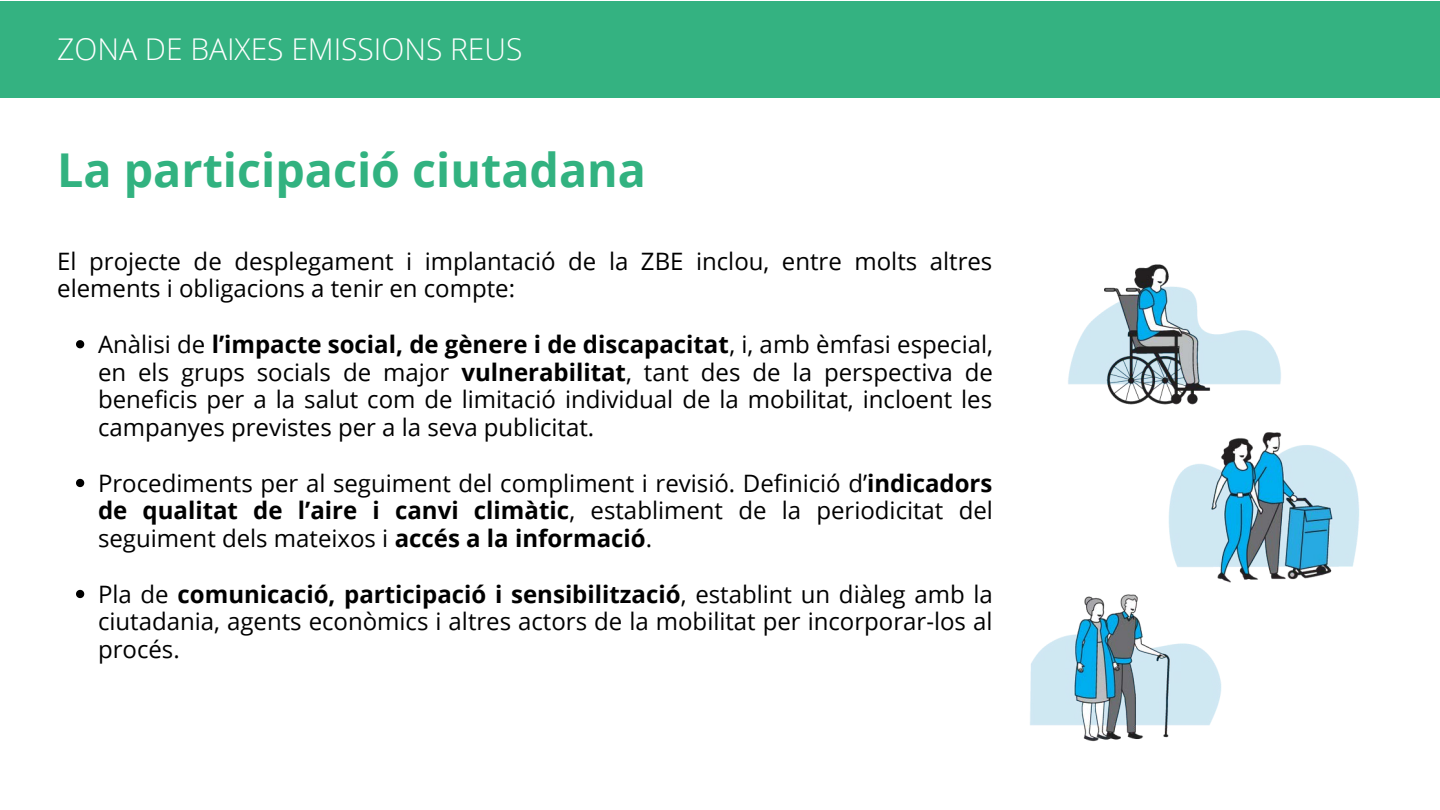
<style>
.page{position:relative;width:1440px;height:810px;background:#fff}
.page>*{position:absolute;margin:0;border:0;box-sizing:border-box;transform-origin:0 0}
.t1{font:700 46.7px "Open Sans";color:#32b280}
.t2{font:300 30px "Open Sans";color:#fff}
.t3{font:24px/27.8px "Open Sans";color:#000;text-align:justify}
.s1{font-weight:700}
</style>
<div class="page">
<div style="left:0;top:1px;width:1440px;height:96px;background:#32b280"></div>
<img style="left:1030px;top:594px;width:192px;height:148px">
<img style="left:1068px;top:264px;width:213px;height:141px">
<img style="left:1141px;top:391px;width:218px;height:218px">
<svg style="left:76px;top:340px;width:8px;height:8px"></svg>
<svg style="left:76px;top:479px;width:8px;height:8px"></svg>
<svg style="left:76px;top:590px;width:8px;height:8px"></svg>
<p class="t2" style="left:57px;top:28px;width:467px">ZONA DE BAIXES EMISSIONS REUS</p>
<p class="t1" style="left:57px;top:137px;width:590px">La participació ciutadana</p>
<p class="t3" style="left:57px;top:246px;width:937px">El projecte de desplegament i implantació de la ZBE inclou, entre molts altres elements i obligacions a tenir en compte:</p>
<p class="t3" style="left:98px;top:330px;width:897px">Anàlisi de <span class="s1">l’impacte social, de gènere i de discapacitat</span>, i, amb èmfasi especial, en els grups socials de major <span class="s1">vulnerabilitat</span>, tant des de la perspectiva de beneficis per a la salut com de limitació individual de la mobilitat, incloent les campanyes previstes per a la seva publicitat.</p>
<p class="t3" style="left:98px;top:468px;width:896px">Procediments per al seguiment del compliment i revisió. Definició d’<span class="s1">indicadors de qualitat de l’aire i canvi climàtic</span>, establiment de la periodicitat del seguiment dels mateixos i <span class="s1">accés a la informació</span>.</p>
<p class="t3" style="left:98px;top:579px;width:896px">Pla de <span class="s1">comunicació, participació i sensibilització</span>, establint un diàleg amb la ciutadania, agents econòmics i altres actors de la mobilitat per incorporar-los al procés.</p>
</div>
